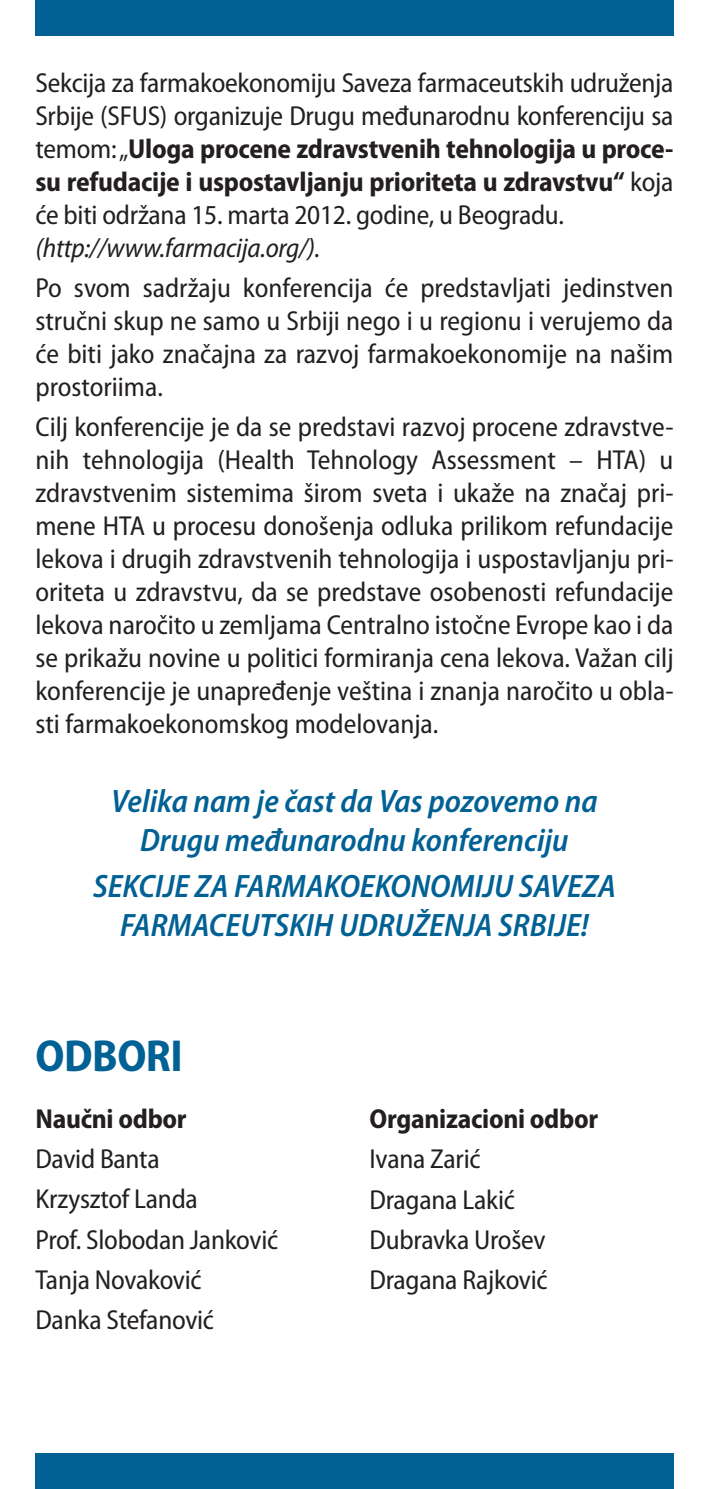
<style>
.page{position:relative;width:709px;height:1489px;background:#fff}
.page>*{position:absolute;margin:0;border:0;box-sizing:border-box;transform-origin:0 0}
.t1{font:700 semi-condensed 45px "Myriad Pro";letter-spacing:-.01em;color:#016194}
.t2{font:italic 600 semi-condensed 32.5px/39px "Myriad Pro";color:#016194;text-align:center}
.t3{font:semi-condensed 27.5px/33px "Myriad Pro";letter-spacing:-.01em;color:#231f20;text-align:justify}
.t4{font:700 semi-condensed 27.5px "Myriad Pro";letter-spacing:-.01em;color:#231f20}
.t5{font:italic semi-condensed 27.5px "Myriad Pro";letter-spacing:-.01em;color:#231f20}
.s1{font-weight:700}
</style>
<div class="page">
<div style="left:35px;top:0;width:638px;height:35px;background:#016194"></div>
<div style="left:35px;top:1453px;width:638px;height:35px;background:#016194"></div>
<p class="t3" style="left:35px;top:66px;width:639px">Sekcija za farmakoekonomiju Saveza farmaceutskih udruženja Srbije (SFUS) organizuje Drugu međunarodnu konferenciju sa temom: „<span class="s1">Uloga procene zdravstvenih tehnologija u proce&shy;su refudacije i uspostavljanju prioriteta u zdravstvu“</span> koja će biti održana 15. marta 2012. godine, u Beogradu.</p>
<p class="t5" style="left:35px;top:233px;width:286px">(http://www.farmacija.org/).</p>
<p class="t3" style="left:35px;top:271px;width:639px">Po svom sadržaju konferencija će predstavljati jedinstven stručni skup ne samo u Srbiji nego i u regionu i verujemo da će biti jako značajna za razvoj farmakoekonomije na našim prostoriima.</p>
<p class="t3" style="left:35px;top:411px;width:639px">Cilj konferencije je da se predstavi razvoj procene zdravstve&shy;nih tehnologija (Health Tehnology Assessment – HTA) u zdravstvenim sistemima širom sveta i ukaže na značaj pri&shy;mene HTA u procesu donošenja odluka prilikom refundacije lekova i drugih zdravstvenih tehnologija i uspostavljanju pri&shy;oriteta u zdravstvu, da se predstave osobenosti refundacije lekova naročito u zemljama Centralno istočne Evrope kao i da se prikažu novine u politici formiranja cena lekova. Važan cilj konferencije je unapređenje veština i znanja naročito u obla&shy;sti farmakoekonomskog modelovanja.</p>
<p class="t2" style="left:111px;top:782px;width:488px">Velika nam je čast da Vas pozovemo na<br>Drugu međunarodnu konferenciju</p>
<p class="t2" style="left:93px;top:867px;width:524px">SEKCIJE ZA FARMAKOEKONOMIJU SAVEZA<br>FARMACEUTSKIH UDRUŽENJA SRBIJE!</p>
<h1 class="t1" style="left:35px;top:1030px;width:149px">ODBORI</h1>
<p class="t4" style="left:35px;top:1103px;width:153px">Naučni odbor</p>
<p class="t3" style="left:35px;top:1139px;width:244px;line-height:40px;text-align:left">David Banta<br>Krzysztof Landa<br>Prof. Slobodan Janković<br>Tanja Novaković<br>Danka Stefanović</p>
<p class="t4" style="left:369px;top:1103px;width:230px">Organizacioni odbor</p>
<p class="t3" style="left:369px;top:1139px;width:180px;line-height:40px;text-align:left">Ivana Zarić<br>Dragana Lakić<br>Dubravka Urošev<br>Dragana Rajković</p>
</div>
